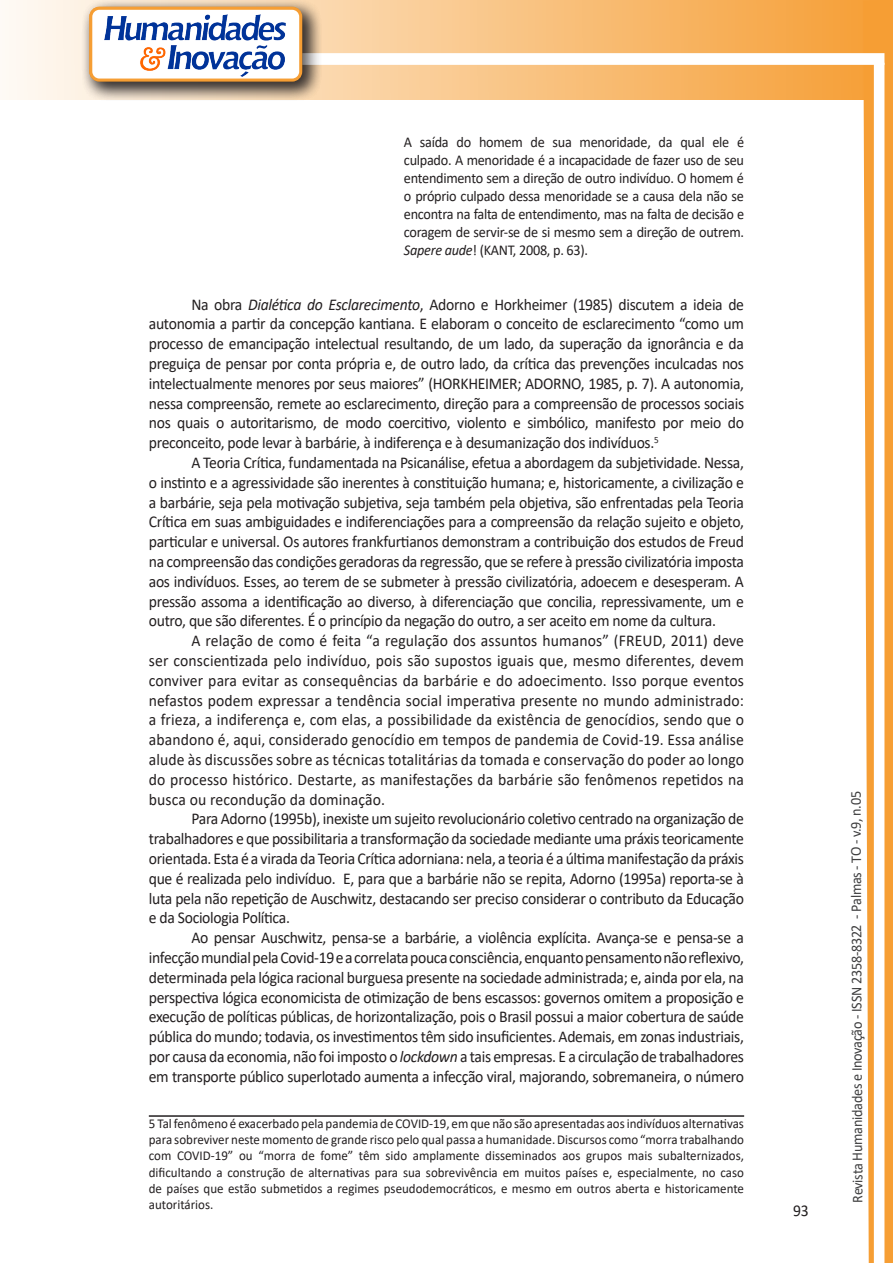
<style>
.page{position:relative;width:893px;height:1263px;background:#fff}
.page>*{position:absolute;margin:0;border:0;box-sizing:border-box;transform-origin:0 0}
.texto{font:16.5px/19.8px "Calibri";letter-spacing:-.02em;color:#231f20;text-align:justify;scale:.95 1}
.citacao{font:15px/18px "Calibri";letter-spacing:-.02em;color:#231f20;text-align:justify;scale:.95 1}
.t1{font:15px "Calibri";letter-spacing:-.025em;color:#3e3e3f;scale:.95 1}
.Rodapé{font:13.5px/16.2px "Calibri";color:#231f20;text-align:justify;scale:.96 1}
.s1{font-style:italic}
</style>
<div class="page">
<svg style="left:5px;top:0;width:858px;height:100px;background:#f9c484"></svg>
<div style="left:302px;top:53px;width:582px;height:12px;background:#fff;border:2px solid #fff"></div>
<svg style="left:863px;top:0;width:30px;height:1263px"></svg>
<div style="left:81px;top:0;width:241px;height:102px;background:#231f20;opacity:.75"></div>
<div style="left:91px;top:8px;width:210px;height:72px;background:#fff;border-radius:9px"></div>
<img style="left:104px;top:14px;width:181px;height:62px">
<div style="left:89px;top:7px;width:213px;height:75px;border:3px solid #f69e34;border-radius:9px"></div>
<hr style="left:149px;top:1115px;width:595px;height:2px;background:#231f20">
<p class="citacao" style="left:404px;top:133px;width:360px">A saída do homem de sua menoridade, da qual ele é culpado. A menoridade é a incapacidade de fazer uso de seu entendimento sem a direção de outro indivíduo. O homem é o próprio culpado dessa menoridade se a causa dela não se encontra na falta de entendimento, mas na falta de decisão e coragem de servir-se de si mesmo sem a direção de outrem.<br><span class="s1">Sapere aude</span>! (KANT, 2008, p. 63).</p>
<p class="texto" style="left:149px;top:294px;width:628px;text-indent:43px">Na obra <span class="s1">Dialética do Esclarecimento</span>, Adorno e Horkheimer (1985) discutem a ideia de autonomia a partir da concepção kantiana. E elaboram o conceito de esclarecimento “como um processo de emancipação intelectual resultando, de um lado, da superação da ignorância e da preguiça de pensar por conta própria e, de outro lado, da crítica das prevenções inculcadas nos intelectualmente menores por seus maiores” (HORKHEIMER; ADORNO, 1985, p. 7). A autonomia, nessa compreensão, remete ao esclarecimento, direção para a compreensão de processos sociais nos quais o autoritarismo, de modo coercitivo, violento e simbólico, manifesto por meio do preconceito, pode levar à barbárie, à indiferença e à desumanização dos indivíduos.<sup>5</sup></p>
<p class="texto" style="left:149px;top:452px;width:628px;text-indent:43px">A Teoria Crítica, fundamentada na Psicanálise, efetua a abordagem da subjetividade. Nessa, o instinto e a agressividade são inerentes à constituição humana; e, historicamente, a civilização e a barbárie, seja pela motivação subjetiva, seja também pela objetiva, são enfrentadas pela Teoria Crítica em suas ambiguidades e indiferenciações para a compreensão da relação sujeito e objeto, particular e universal. Os autores frankfurtianos demonstram a contribuição dos estudos de Freud na compreensão das condições geradoras da regressão, que se refere à pressão civilizatória imposta aos indivíduos. Esses, ao terem de se submeter à pressão civilizatória, adoecem e desesperam. A pressão assoma a identificação ao diverso, à diferenciação que concilia, repressivamente, um e outro, que são diferentes. É o princípio da negação do outro, a ser aceito em nome da cultura.</p>
<p class="texto" style="left:149px;top:630px;width:628px;text-indent:43px">A relação de como é feita “a regulação dos assuntos humanos” (FREUD, 2011) deve ser conscientizada pelo indivíduo, pois são supostos iguais que, mesmo diferentes, devem conviver para evitar as consequências da barbárie e do adoecimento. Isso porque eventos nefastos podem expressar a tendência social imperativa presente no mundo administrado: a frieza, a indiferença e, com elas, a possibilidade da existência de genocídios, sendo que o abandono é, aqui, considerado genocídio em tempos de pandemia de Covid-19. Essa análise alude às discussões sobre as técnicas totalitárias da tomada e conservação do poder ao longo do processo histórico. Destarte, as manifestações da barbárie são fenômenos repetidos na busca ou recondução da dominação.</p>
<p class="texto" style="left:149px;top:808px;width:628px;text-indent:43px">Para Adorno (1995b), inexiste um sujeito revolucionário coletivo centrado na organização de trabalhadores e que possibilitaria a transformação da sociedade mediante uma práxis teoricamente orientada. Esta é a virada da Teoria Crítica adorniana: nela, a teoria é a última manifestação da práxis que é realizada pelo indivíduo. E, para que a barbárie não se repita, Adorno (1995a) reporta-se à luta pela não repetição de Auschwitz, destacando ser preciso considerar o contributo da Educação e da Sociologia Política.</p>
<p class="texto" style="left:149px;top:927px;width:628px;text-indent:43px">Ao pensar Auschwitz, pensa-se a barbárie, a violência explícita. Avança-se e pensa-se a infecção mundial pela Covid-19 e a correlata pouca consciência, enquanto pensamento não reflexivo, determinada pela lógica racional burguesa presente na sociedade administrada; e, ainda por ela, na perspectiva lógica economicista de otimização de bens escassos: governos omitem a proposição e execução de políticas públicas, de horizontalização, pois o Brasil possui a maior cobertura de saúde pública do mundo; todavia, os investimentos têm sido insuficientes. Ademais, em zonas industriais, por causa da economia, não foi imposto o <span class="s1">lockdown</span> a tais empresas. E a circulação de trabalhadores em transporte público superlotado aumenta a infecção viral, majorando, sobremaneira, o número</p>
<p class="Rodapé" style="left:149px;top:1115px;width:622px">5 Tal fenômeno é exacerbado pela pandemia de COVID-19, em que não são apresentadas aos indivíduos alternativas para sobreviver neste momento de grande risco pelo qual passa a humanidade. Discursos como “morra trabalhando com COVID-19” ou “morra de fome” têm sido amplamente disseminados aos grupos mais subalternizados, dificultando a construção de alternativas para sua sobrevivência em muitos países e, especialmente, no caso de países que estão submetidos a regimes pseudodemocráticos, e mesmo em outros aberta e historicamente autoritários.</p>
<p class="texto" style="left:793px;top:1200px;width:18px">93</p>
<p class="t1" style="left:846px;top:1203px;width:435px;rotate:-90deg">Revista Humanidades e Inovação - ISSN 2358-8322 - Palmas - TO - v.9, n.05</p>
</div>
